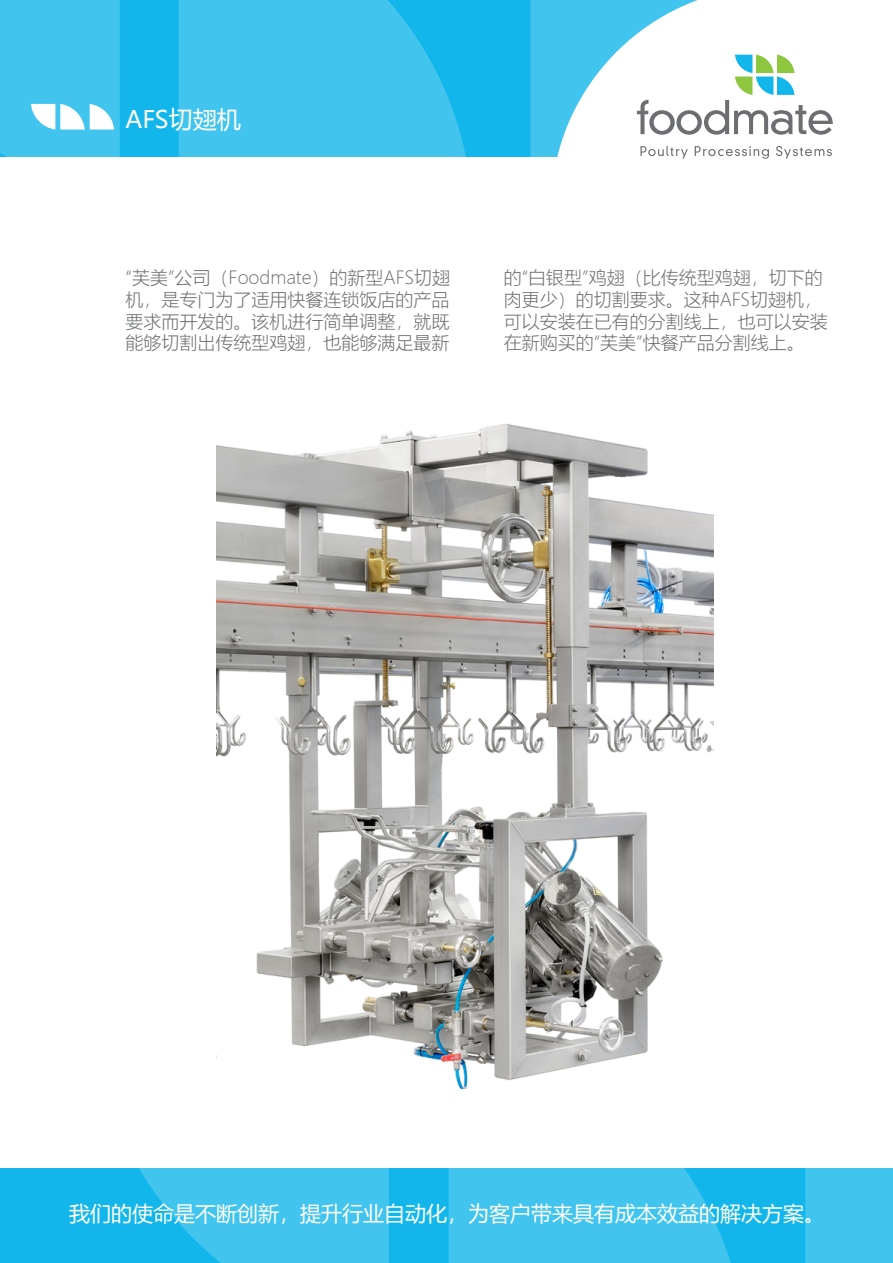
<style>
.page{position:relative;width:893px;height:1263px;background:#fff}
.page>*{position:absolute;margin:0;border:0;box-sizing:border-box;transform-origin:0 0}
.t1{font:24px "Microsoft Ya Hei UI";color:#fff}
.t2{font:21px "Microsoft Ya Hei";color:#fff}
.t3{font:18px/21.6px "Microsoft Ya Hei UI Light";color:#6d6e71;text-align:justify}
</style>
<div class="page">
<div style="left:0;top:0;width:893px;height:157px;background:#13b6ea"></div>
<svg style="left:179px;top:0;width:287px;height:157px;background:#3cc2ed"></svg>
<div style="left:530px;top:0;width:22px;height:157px;background:#41c4ee"></div>
<svg style="left:552px;top:0;width:341px;height:157px;background:#d3f1fb"></svg>
<div style="left:0;top:1168px;width:893px;height:95px;background:#13b6ea"></div>
<div style="left:449px;top:1168px;width:282px;height:95px;background:#41c4ee"></div>
<svg style="left:139px;top:1168px;width:250px;height:95px"></svg>
<div style="left:805px;top:1168px;width:88px;height:95px;background:#41c4ee"></div>
<svg style="left:637px;top:55px;width:196px;height:80px;background:#dbe5e1"></svg>
<svg style="left:640px;top:146px;width:48px;height:13px"></svg>
<svg style="left:695px;top:146px;width:74px;height:13px"></svg>
<svg style="left:776px;top:146px;width:56px;height:13px"></svg>
<svg style="left:0;top:0;width:120px;height:157px;background:#4ec8ef"></svg>
<img style="left:217px;top:423px;width:497px;height:666px">
<h1 class="t1" style="left:126px;top:103px;width:117px">AFS切翅机</h1>
<p class="t3" style="left:126px;top:267px;width:326px">“芙美”公司（Foodmate）的新型AFS切翅机，是专门为了适用快餐连锁饭店的产品要求而开发的。该机进行简单调整，就既能够切割出传统型鸡翅，也能够满足最新</p>
<p class="t3" style="left:504px;top:267px;width:325px;text-align:left">的“白银型”鸡翅（比传统型鸡翅，切下的肉更少）的切割要求。这种AFS切翅机，可以安装在已有的分割线上，也可以安装在新购买的“芙美”快餐产品分割线上。</p>
<p class="t2" style="left:69px;top:1199px;width:758px">我们的使命是不断创新，提升行业自动化，为客户带来具有成本效益的解决方案。</p>
</div>
